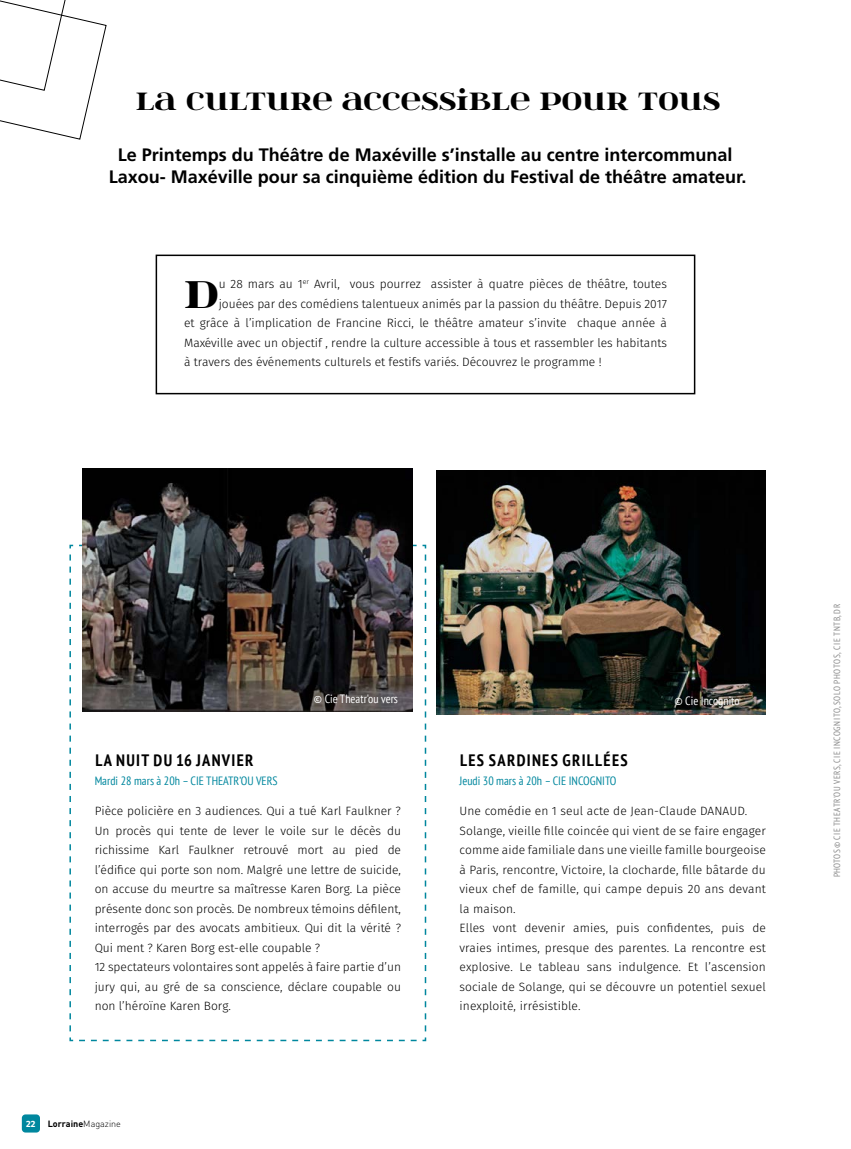
<style>
.page{position:relative;width:851px;height:1149px;background:#fff}
.page>*{position:absolute;margin:0;border:0;box-sizing:border-box;transform-origin:0 0}
.t1{font:43.95px "itsadzoke";color:#000}
.t2{font:28.5px "itsadzoke";color:#000}
.t3{font:700 18px/21.6px "Frutiger LT Std";color:#000;text-align:center}
.t4{font:700 condensed 16.5px "PT Sans";letter-spacing:.08em;color:#000}
.t5{font:300 12px/19.5px "Fira Sans";color:#000}
.t6{font:condensed 12px "PT Sans";color:#00879e}
.t7{font:condensed 12px "PT Sans";color:#fff}
.t8{font:condensed 9px "PT Sans";letter-spacing:.07em;color:#878787}
.t9{font:700 9px "DIN Pro";color:#000}
.t10{font:700 9px "Fira Sans";color:#fff}
.s1{font-weight:300}
</style>
<div class="page">
<div style="left:22px;top:1114px;width:18px;height:18px;background:#00879e;border-radius:4px"></div>
<svg style="left:69px;top:544px;width:358px;height:497px"></svg>
<div style="left:156px;top:254px;width:539px;height:140px;border:2px solid #000"></div>
<img style="left:83px;top:468px;width:329px;height:243px">
<img style="left:436px;top:470px;width:329px;height:244px">
<svg style="left:0;top:0;width:107px;height:140px"></svg>
<h2 class="t2" style="left:136px;top:81px;width:586px">LA CULTURE ACCESSIBLE POUR TOUS</h2>
<h3 class="t3" style="left:109px;top:144px;width:639px">Le Printemps du Théâtre de Maxéville s’installe au centre intercommunal<br>Laxou- Maxéville pour sa cinquième édition du Festival de théâtre amateur.</h3>
<h1 class="t1" style="left:184px;top:264px;width:36px">D</h1>
<p class="t5" style="left:219px;top:275px;width:449px">u 28 mars au 1<sup>er</sup> Avril, vous pourrez assister à quatre pièces de théâtre, toutes</p>
<p class="t5" style="left:219px;top:294px;width:449px">jouées par des comédiens talentueux animés par la passion du théâtre. Depuis 2017</p>
<p class="t5" style="left:184px;top:314px;width:484px">et grâce à l’implication de Francine Ricci, le théâtre amateur s’invite chaque année à</p>
<p class="t5" style="left:184px;top:333px;width:484px">Maxéville avec un objectif , rendre la culture accessible à tous et rassembler les habitants</p>
<p class="t5" style="left:184px;top:353px;width:419px">à travers des événements culturels et festifs variés. Découvrez le programme !</p>
<p class="t7" style="left:314px;top:690px;width:86px">© Cie Theatr'ou vers</p>
<p class="t7" style="left:674px;top:692px;width:67px">© Cie Incognito</p>
<h3 class="t4" style="left:95px;top:748px;width:160px">LA NUIT DU 16 JANVIER</h3>
<p class="t6" style="left:95px;top:773px;width:184px">Mardi 28 mars à 20h – CIE THEATR’OU VERS</p>
<p class="t5" style="left:95px;top:801px;width:308px">Pièce policière en 3 audiences. Qui a tué Karl Faulkner ?<br>Un procès qui tente de lever le voile sur le décès du richissime Karl Faulkner retrouvé mort au pied de l’édifice qui porte son nom. Malgré une lettre de suicide, on accuse du meurtre sa maîtresse Karen Borg. La pièce présente donc son procès. De nombreux témoins défilent, interrogés par des avocats ambitieux. Qui dit la vérité ?<br>Qui ment ? Karen Borg est-elle coupable ?<br>12 spectateurs volontaires sont appelés à faire partie d’un jury qui, au gré de sa conscience, déclare coupable ou non l’héroïne Karen Borg.</p>
<p class="t10" style="left:26px;top:1117px;width:11px">22</p>
<p class="t9" style="left:48px;top:1115px;width:75px">Lorraine<span class="s1">Magazine</span></p>
<h3 class="t4" style="left:460px;top:748px;width:169px">LES SARDINES GRILLÉES</h3>
<p class="t6" style="left:459px;top:773px;width:158px">Jeudi 30 mars à 20h – CIE INCOGNITO</p>
<p class="t5" style="left:459px;top:801px;width:308px">Une comédie en 1 seul acte de Jean-Claude DANAUD.<br>Solange, vieille fille coincée qui vient de se faire engager comme aide familiale dans une vieille famille bourgeoise à Paris, rencontre, Victoire, la clocharde, fille bâtarde du vieux chef de famille, qui campe depuis 20 ans devant la maison.<br>Elles vont devenir amies, puis confidentes, puis de vraies intimes, presque des parentes. La rencontre est explosive. Le tableau sans indulgence. Et l’ascension sociale de Solange, qui se découvre un potentiel sexuel inexploité, irrésistible.</p>
<p class="t8" style="left:831px;top:877px;width:275px;rotate:-90deg">PHOTOS © CIE THEATR'OU VERS, CIE INCOGNITO, SOLO PHOTOS, CIE TNTB, DR</p>
</div>
